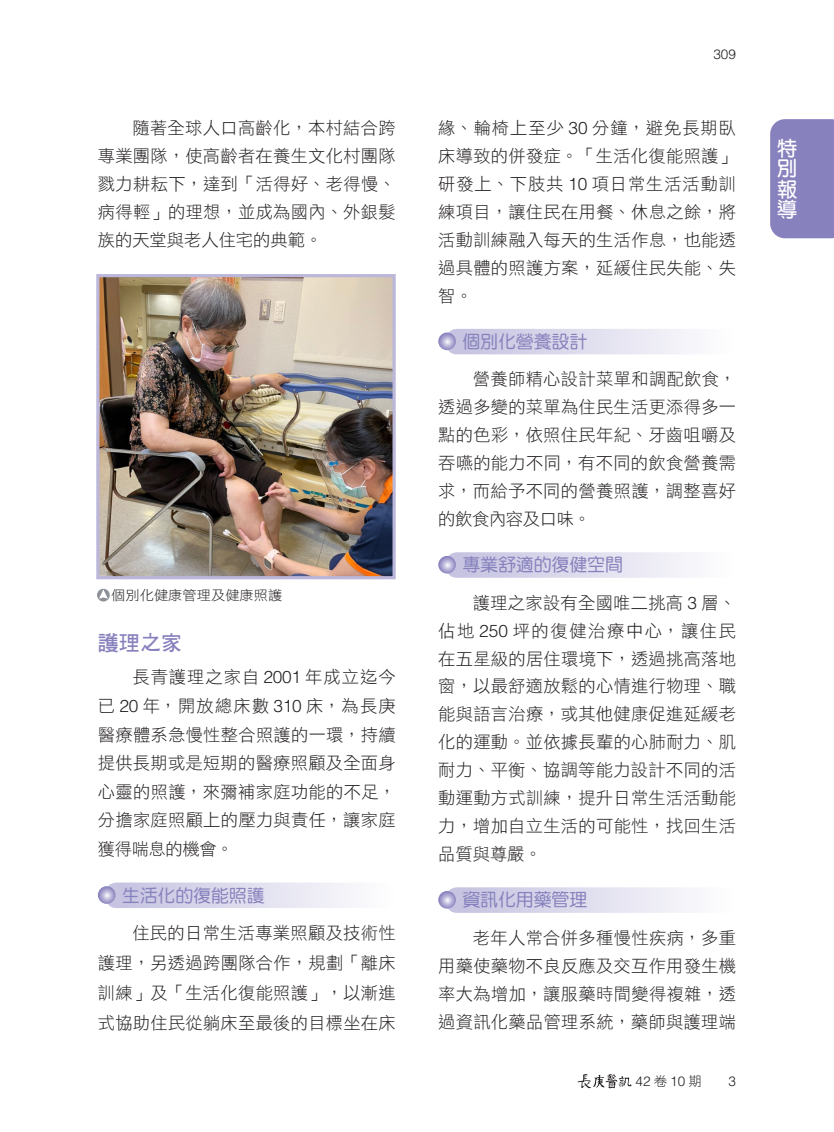
<style>
.page{position:relative;width:834px;height:1132px;background:#fff}
.page>*{position:absolute;margin:0;border:0;box-sizing:border-box;transform-origin:0 0}
._005內文-齊頭{font:21px "DF Hei W7 WINP BF";color:#8781bd}
.t1{font:700 20.25px/20.2px "AR Yuan B5";color:#fff;text-align:justify}
._004-一_標{font:18px "DF Yuan Std W5";letter-spacing:-.01em;color:#8781bd}
._005內文-推出{font:17.25px/27.9px "DF Hei Std W3";letter-spacing:.02em;color:#231f20;text-align:justify}
._005圖說{font:13.5px "DF Hei Std W3";color:#231f20;scale:1.05 1}
.頁碼{font:300 13.5px "Helvetica LT Std";color:#231f20}
.s1{font-family:"Helvetica LT Std";font-weight:300}
.s2{font-family:"DF Hei Std W3";font-weight:400}
</style>
<div class="page">
<div style="left:770px;top:119px;width:63px;height:119px;background:#8781bd"></div>
<div style="left:106px;top:882px;width:289px;height:25px;background:linear-gradient(to right,#c2c0df,#fff);border-radius:10px"></div>
<svg style="left:98px;top:885px;width:17px;height:18px"></svg>
<div style="left:446px;top:329px;width:290px;height:25px;background:linear-gradient(to right,#c2c0df,#fefefe);border-radius:10px"></div>
<svg style="left:438px;top:332px;width:18px;height:18px"></svg>
<div style="left:446px;top:552px;width:290px;height:25px;background:linear-gradient(to right,#c2c0df,#fefefe);border-radius:10px"></div>
<svg style="left:438px;top:555px;width:18px;height:18px"></svg>
<div style="left:446px;top:887px;width:290px;height:25px;background:linear-gradient(to right,#c2c0df,#fefefe);border-radius:10px"></div>
<svg style="left:438px;top:890px;width:18px;height:18px"></svg>
<img style="left:100px;top:278px;width:291px;height:297px">
<div style="left:96px;top:274px;width:299px;height:305px;border:3px solid #bbb7da"></div>
<svg style="left:97px;top:588px;width:13px;height:13px"></svg>
<svg style="left:99px;top:589px;width:9px;height:9px"></svg>
<svg style="left:577px;top:1074px;width:54px;height:13px"></svg>
<p class="_005內文-推出" style="left:132px;top:113px;width:265px">隨著全球人口高齡化，本村結合跨</p>
<p class="_005內文-推出" style="left:98px;top:141px;width:299px">專業團隊，使高齡者在養生文化村團隊戮力耕耘下，達到「活得好、老得慢、病得輕」的理想，並成為國內、外銀髮族的天堂與老人住宅的典範。</p>
<p class="_005圖說" style="left:111px;top:587px;width:164px">個別化健康管理及健康照護</p>
<p class="_005內文-齊頭" style="left:98px;top:632px;width:85px">護理之家</p>
<p class="_005內文-推出" style="left:98px;top:662px;width:299px;line-height:28.5px;text-indent:34px">長青護理之家自 <span class="s1">2001</span> 年成立迄今已 <span class="s1">20</span> 年，開放總床數 <span class="s1">310</span> 床，為長庚醫療體系急慢性整合照護的一環，持續提供長期或是短期的醫療照顧及全面身心靈的照護，來彌補家庭功能的不足，分擔家庭照顧上的壓力與責任，讓家庭獲得喘息的機會。</p>
<p class="_004-一_標" style="left:122px;top:885px;width:144px">生活化的復能照護</p>
<p class="_005內文-推出" style="left:98px;top:917px;width:299px;line-height:30px;text-indent:34px">住民的日常生活專業照顧及技術性護理，另透過跨團隊合作，規劃「離床訓練」及「生活化復能照護」，以漸進式協助住民從躺床至最後的目標坐在床</p>
<p class="頁碼" style="left:713px;top:46px;width:24px">309</p>
<p class="_005內文-推出" style="left:438px;top:113px;width:299px">緣、輪椅上至少 <span class="s1">30</span> 分鐘，避免長期臥床導致的併發症。「生活化復能照護」研發上、下肢共 <span class="s1">10</span> 項日常生活活動訓練項目，讓住民在用餐、休息之餘，將活動訓練融入每天的生活作息，也能透過具體的照護方案，延緩住民失能、失智。</p>
<p class="_004-一_標" style="left:462px;top:331px;width:126px">個別化營養設計</p>
<p class="_005內文-推出" style="left:438px;top:365px;width:299px;text-indent:34px">營養師精心設計菜單和調配飲食，透過多變的菜單為住民生活更添得多一點的色彩，依照住民年紀、牙齒咀嚼及吞嚥的能力不同，有不同的飲食營養需求，而給予不同的營養照護，調整喜好的飲食內容及口味。</p>
<p class="_004-一_標" style="left:462px;top:555px;width:162px">專業舒適的復健空間</p>
<p class="_005內文-推出" style="left:438px;top:588px;width:299px;text-indent:34px">護理之家設有全國唯二挑高 <span class="s1">3</span> 層、佔地 <span class="s1">250</span> 坪的復健治療中心，讓住民在五星級的居住環境下，透過挑高落地窗，以最舒適放鬆的心情進行物理、職能與語言治療，或其他健康促進延緩老化的運動。並依據長輩的心肺耐力、肌耐力、平衡、協調等能力設計不同的活動運動方式訓練，提升日常生活活動能力，增加自立生活的可能性，找回生活品質與尊嚴。</p>
<p class="_004-一_標" style="left:462px;top:889px;width:126px">資訊化用藥管理</p>
<p class="_005內文-推出" style="left:438px;top:923px;width:299px;text-indent:34px">老年人常合併多種慢性疾病，多重用藥使藥物不良反應及交互作用發生機率大為增加，讓服藥時間變得複雜，透過資訊化藥品管理系統，藥師與護理端</p>
<p class="頁碼" style="left:635px;top:1072px;width:68px">42<span class="s2">卷</span>10<span class="s2">期</span></p>
<p class="頁碼" style="left:728px;top:1072px;width:9px">3</p>
<p class="t1" style="left:776px;top:138px;width:21px">特別報導</p>
</div>
